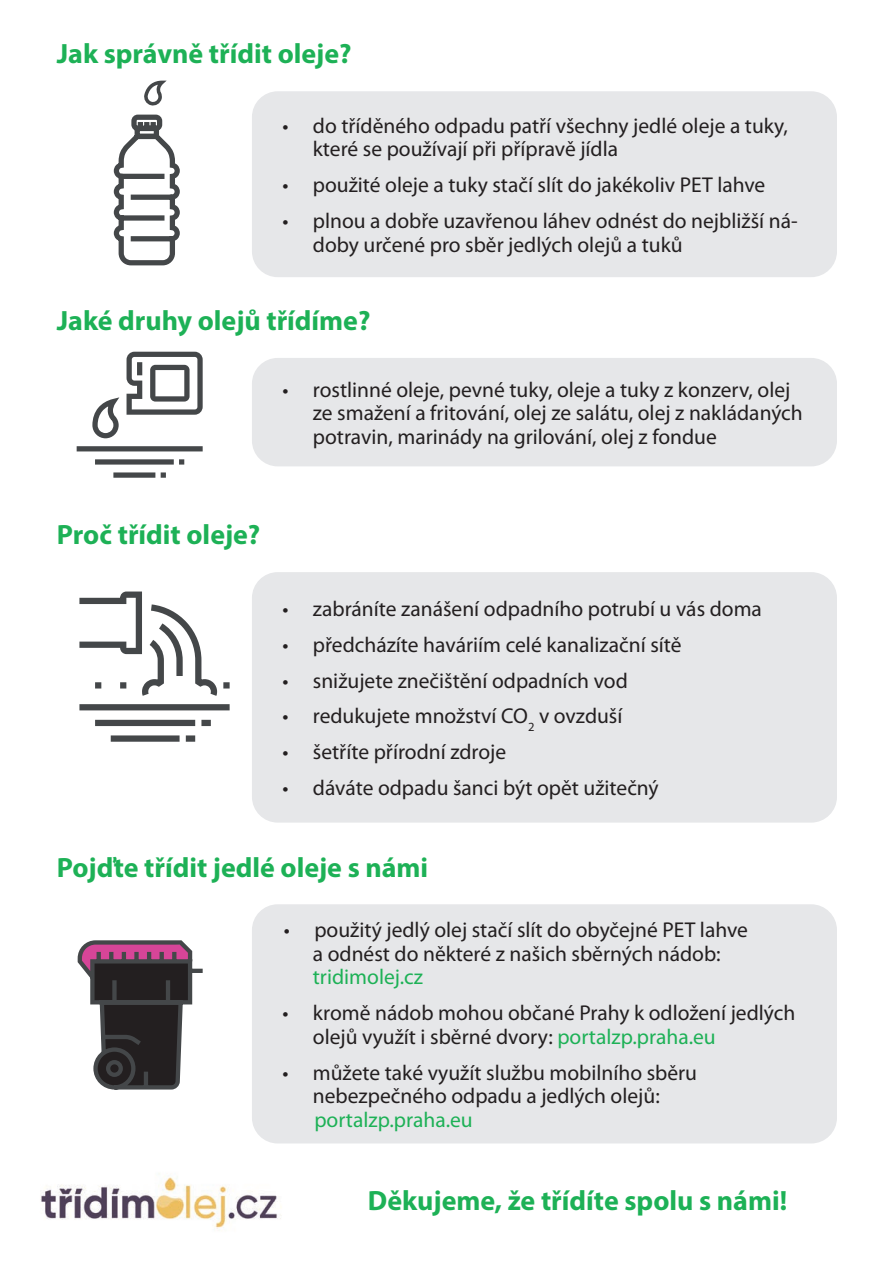
<style>
.page{position:relative;width:893px;height:1263px;background:#fff}
.page>*{position:absolute;margin:0;border:0;box-sizing:border-box;transform-origin:0 0}
.t1{font:700 27.9px "Myriad Pro";color:#1db156}
.t2{font:21.45px/23.7px "Myriad Pro";color:#231f20}
.t3{font:21.45px "Myriad Pro";color:#1db156}
.s1{color:#1db156}
</style>
<div class="page">
<div style="left:252px;top:91px;width:585px;height:186px;background:#e6e7e9;border-radius:26px"></div>
<div style="left:252px;top:358px;width:585px;height:108px;background:#e6e7e9;border-radius:26px"></div>
<div style="left:252px;top:572px;width:585px;height:251px;background:#e6e7e9;border-radius:26px"></div>
<div style="left:252px;top:904px;width:585px;height:239px;background:#e6e7e9;border-radius:26px"></div>
<img style="left:40px;top:1173px;width:241px;height:56px">
<svg style="left:79px;top:591px;width:151px;height:151px"></svg>
<svg style="left:77px;top:352px;width:126px;height:126px"></svg>
<svg style="left:114px;top:115px;width:66px;height:150px"></svg>
<svg style="left:144px;top:81px;width:22px;height:25px"></svg>
<svg style="left:78px;top:940px;width:125px;height:149px"></svg>
<h1 class="t1" style="left:57px;top:36px;width:296px">Jak správně třídit oleje?</h1>
<p class="t2" style="left:313px;top:113px;width:477px;text-indent:-30px">• do tříděného odpadu patří všechny jedlé oleje a tuky, které se používají při přípravě jídla</p>
<p class="t2" style="left:282px;top:173px;width:484px">• použité oleje a tuky stačí slít do jakékoliv PET lahve</p>
<p class="t2" style="left:313px;top:209px;width:486px;text-indent:-30px">• plnou a dobře uzavřenou láhev odnést do nejbližší ná&shy;doby určené pro sběr jedlých olejů a tuků</p>
<h1 class="t1" style="left:57px;top:303px;width:315px">Jaké druhy olejů třídíme?</h1>
<p class="t2" style="left:313px;top:377px;width:491px;text-indent:-30px">• rostlinné oleje, pevné tuky, oleje a tuky z konzerv, olej ze smažení a fritování, olej ze salátu, olej z nakládaných potravin, marinády na grilování, olej z fondue</p>
<h1 class="t1" style="left:57px;top:517px;width:205px">Proč třídit oleje?</h1>
<p class="t2" style="left:282px;top:596px;width:481px">• zabráníte zanášení odpadního potrubí u vás doma</p>
<p class="t2" style="left:282px;top:632px;width:401px">• předcházíte haváriím celé kanalizační sítě</p>
<p class="t2" style="left:282px;top:668px;width:347px">• snižujete znečištění odpadních vod</p>
<p class="t2" style="left:282px;top:704px;width:342px">• redukujete množství CO<sub>2</sub> v ovzduší</p>
<p class="t2" style="left:282px;top:740px;width:225px">• šetříte přírodní zdroje</p>
<p class="t2" style="left:282px;top:776px;width:378px">• dáváte odpadu šanci být opět užitečný</p>
<h1 class="t1" style="left:57px;top:849px;width:373px">Pojďte třídit jedlé oleje s námi</h1>
<p class="t2" style="left:284px;top:917px;width:465px;text-align:center">• použitý jedlý olej stačí slít do obyčejné PET lahve a odnést do některé z našich sběrných nádob:</p>
<p class="t3" style="left:313px;top:964px;width:112px">tridimolej.cz</p>
<p class="t2" style="left:313px;top:1001px;width:484px;text-indent:-30px">• kromě nádob mohou občané Prahy k odložení jedlých olejů využít i sběrné dvory: <span class="s1">portalzp.praha.eu</span></p>
<p class="t2" style="left:282px;top:1060px;width:416px;text-align:center">• můžete také využít službu mobilního sběru nebezpečného odpadu a jedlých olejů:</p>
<p class="t3" style="left:314px;top:1106px;width:160px">portalzp.praha.eu</p>
<h1 class="t1" style="left:368px;top:1182px;width:421px">Děkujeme, že třídíte spolu s námi!</h1>
</div>
